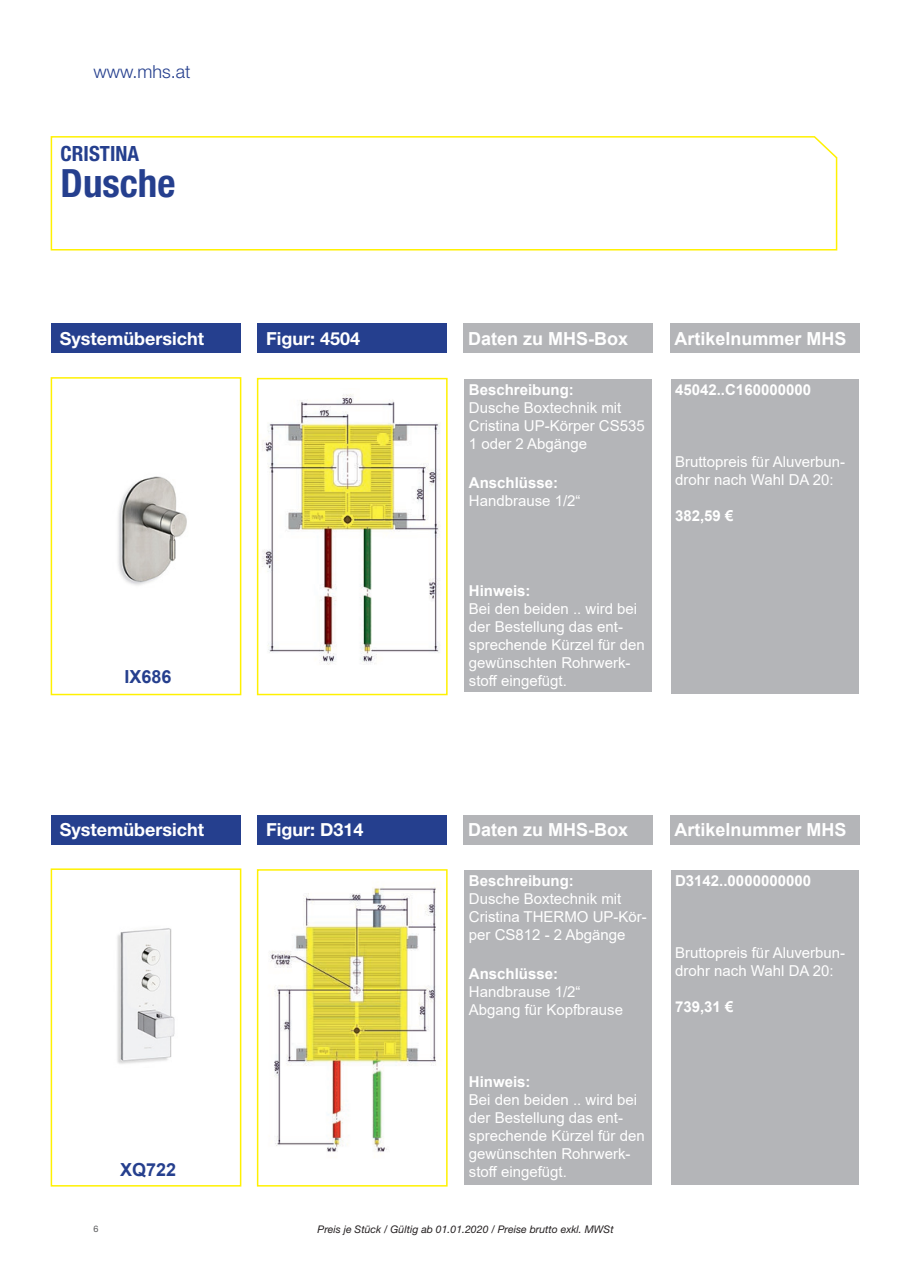
<style>
.page{position:relative;width:910px;height:1280px;background:#fff}
.page>*{position:absolute;margin:0;border:0;box-sizing:border-box;transform-origin:0 0}
.t1{font:700 condensed 39px "Helvetica Neue LT Pro";color:#253f8e}
.t2{font:700 condensed 21px "Helvetica Neue LT Pro";color:#253f8e}
.t3{font:700 18px "Arial";color:#fff}
.t4{font:700 18px "Helvetica Neue LT Pro";color:#fff}
.t5{font:300 18px "Helvetica Neue LT Pro";color:#253f8e}
.t6{font:700 18px "Arial";color:#253f8e}
.t7{font:15px/18px "Arial";color:#fff}
.t8{font:700 15px "Arial";color:#fff}
.t9{font:italic 10.5px "Helvetica Neue LT Pro";color:#231f20}
.t10{font:9px "Helvetica Neue LT Pro";color:#57585a}
</style>
<div class="page">
<svg style="left:50px;top:136px;width:788px;height:115px"></svg>
<div style="left:51px;top:323px;width:190px;height:30px;background:#253f8e"></div>
<div style="left:258px;top:323px;width:189px;height:30px;background:#253f8e"></div>
<img style="left:118px;top:476px;width:69px;height:109px">
<div style="left:51px;top:377px;width:190px;height:318px;border:2px solid #fff101"></div>
<img style="left:261px;top:394px;width:179px;height:271px">
<div style="left:257px;top:378px;width:191px;height:317px;border:2px solid #fff101"></div>
<div style="left:464px;top:323px;width:189px;height:30px;background:#b4b5b8"></div>
<div style="left:670px;top:323px;width:189px;height:30px;background:#b4b5b8"></div>
<div style="left:465px;top:379px;width:187px;height:313px;background:#b4b5b8"></div>
<div style="left:671px;top:379px;width:188px;height:315px;background:#b4b5b8"></div>
<div style="left:51px;top:815px;width:190px;height:29px;background:#253f8e"></div>
<div style="left:258px;top:815px;width:189px;height:29px;background:#253f8e"></div>
<img style="left:117px;top:928px;width:58px;height:136px">
<div style="left:51px;top:868px;width:190px;height:318px;border:2px solid #fff101"></div>
<img style="left:270px;top:887px;width:166px;height:265px">
<div style="left:257px;top:869px;width:191px;height:317px;border:2px solid #fff101"></div>
<div style="left:464px;top:815px;width:189px;height:29px;background:#b4b5b8"></div>
<div style="left:670px;top:815px;width:189px;height:29px;background:#b4b5b8"></div>
<div style="left:465px;top:871px;width:187px;height:314px;background:#b4b5b8"></div>
<div style="left:671px;top:871px;width:188px;height:314px;background:#b4b5b8"></div>
<p class="t5" style="left:94px;top:60px;width:99px">www.mhs.at</p>
<p class="t2" style="left:61px;top:141px;width:80px">CRISTINA</p>
<p class="t1" style="left:61px;top:160px;width:116px">Dusche</p>
<p class="t4" style="left:60px;top:327px;width:146px">Systemübersicht</p>
<p class="t4" style="left:266px;top:327px;width:96px">Figur: 4504</p>
<p class="t3" style="left:468px;top:326px;width:162px">Daten zu MHS-Box</p>
<p class="t3" style="left:674px;top:326px;width:174px">Artikelnummer MHS</p>
<p class="t8" style="left:469px;top:379px;width:107px">Beschreibung:</p>
<p class="t7" style="left:469px;top:398px;width:177px">Dusche Boxtechnik mit<br>Cristina UP-Körper CS535<br>1 oder 2 Abgänge</p>
<p class="t8" style="left:469px;top:472px;width:91px">Anschlüsse:</p>
<p class="t7" style="left:469px;top:492px;width:113px">Handbrause 1/2“</p>
<p class="t8" style="left:675px;top:379px;width:137px">45042..C160000000</p>
<p class="t7" style="left:675px;top:452px;width:172px">Bruttopreis für Aluverbun&shy;drohr nach Wahl DA 20:</p>
<p class="t8" style="left:675px;top:505px;width:60px">382,59 €</p>
<p class="t6" style="left:125px;top:664px;width:49px">IX686</p>
<p class="t8" style="left:469px;top:580px;width:63px">Hinweis:</p>
<p class="t7" style="left:469px;top:600px;width:177px">Bei den beiden .. wird bei der Bestellung das ent&shy;sprechende Kürzel für den gewünschten Rohrwerk&shy;stoff eingefügt.</p>
<p class="t4" style="left:60px;top:818px;width:146px">Systemübersicht</p>
<p class="t4" style="left:266px;top:818px;width:99px">Figur: D314</p>
<p class="t3" style="left:468px;top:817px;width:162px">Daten zu MHS-Box</p>
<p class="t3" style="left:674px;top:817px;width:174px">Artikelnummer MHS</p>
<p class="t8" style="left:469px;top:870px;width:107px">Beschreibung:</p>
<p class="t7" style="left:469px;top:889px;width:180px">Dusche Boxtechnik mit<br>Cristina THERMO UP-Kör&shy;per CS812 - 2 Abgänge</p>
<p class="t8" style="left:469px;top:963px;width:91px">Anschlüsse:</p>
<p class="t7" style="left:469px;top:983px;width:113px">Handbrause 1/2“</p>
<p class="t7" style="left:469px;top:1001px;width:156px">Abgang für Kopfbrause</p>
<p class="t8" style="left:675px;top:870px;width:137px">D3142..0000000000</p>
<p class="t7" style="left:675px;top:943px;width:172px">Bruttopreis für Aluverbun&shy;drohr nach Wahl DA 20:</p>
<p class="t8" style="left:675px;top:996px;width:60px">739,31 €</p>
<p class="t10" style="left:94px;top:1223px;width:7px">6</p>
<p class="t6" style="left:120px;top:1157px;width:58px">XQ722</p>
<p class="t8" style="left:469px;top:1071px;width:63px">Hinweis:</p>
<p class="t7" style="left:469px;top:1091px;width:177px">Bei den beiden .. wird bei der Bestellung das ent&shy;sprechende Kürzel für den gewünschten Rohrwerk&shy;stoff eingefügt.</p>
<p class="t9" style="left:318px;top:1223px;width:298px">Preis je Stück / Gültig ab 01.01.2020 / Preise brutto exkl. MWSt</p>
</div>
